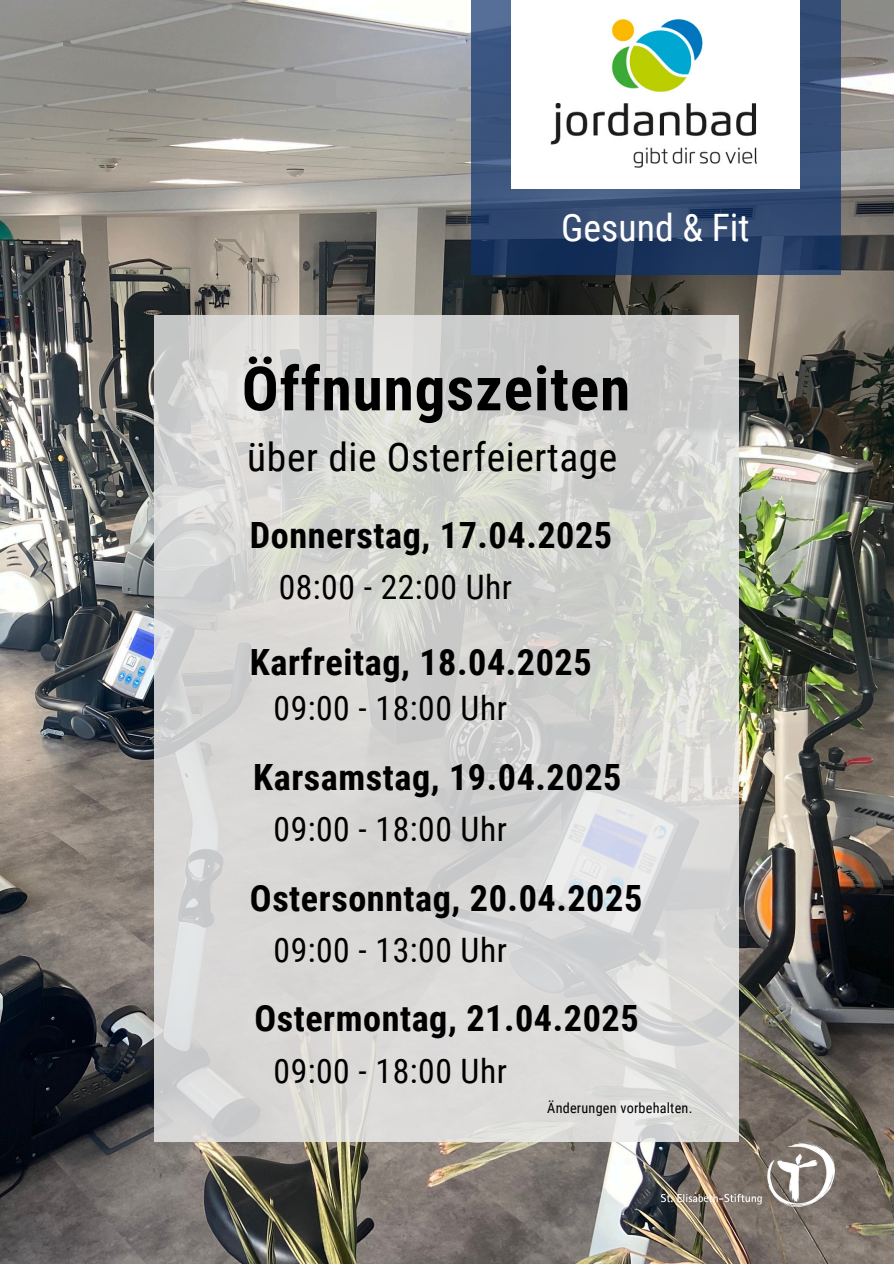
<style>
.page{position:relative;width:894px;height:1264px;background:#fff}
.page>*{position:absolute;margin:0;border:0;box-sizing:border-box;transform-origin:0 0}
.t1{font:700 61.2px "Roboto Condensed";letter-spacing:.015em;color:#000}
.t2{font:39.45px "Roboto Condensed";letter-spacing:.015em;color:#000}
.t3{font:37.8px "Roboto Condensed";color:#fff}
.t4{font:700 36.15px "Roboto Condensed";letter-spacing:.015em;color:#000}
.t5{font:33.6px "Roboto Condensed";letter-spacing:.015em;color:#000}
.t6{font:14.25px "Roboto Condensed";letter-spacing:.015em;color:#000}
</style>
<div class="page">
<img style="left:0;top:0;width:893px;height:1263px">
<img style="left:661px;top:1141px;width:173px;height:65px">
<svg style="left:470px;top:0;width:369px;height:274px;background:#334b72"></svg>
<img style="left:511px;top:0;width:287px;height:188px">
<img style="left:155px;top:316px;width:583px;height:825px">
<p class="t3" style="left:561px;top:206px;width:190px">Gesund &amp; Fit</p>
<h3 class="t1" style="left:242px;top:353px;width:390px">Öffnungszeiten</h3>
<p class="t2" style="left:247px;top:434px;width:371px">über die Osterfeiertage</p>
<h4 class="t4" style="left:250px;top:514px;width:363px">Donnerstag, 17.04.2025</h4>
<h2 class="t5" style="left:278px;top:568px;width:235px">08:00 - 22:00 Uhr</h2>
<h1 class="t4" style="left:250px;top:641px;width:343px">Karfreitag, 18.04.2025</h1>
<h2 class="t5" style="left:273px;top:688px;width:235px">09:00 - 18:00 Uhr</h2>
<h4 class="t4" style="left:253px;top:756px;width:369px">Karsamstag, 19.04.2025</h4>
<h4 class="t5" style="left:273px;top:810px;width:235px">09:00 - 18:00 Uhr</h4>
<h3 class="t4" style="left:250px;top:877px;width:393px">Ostersonntag, 20.04.2025</h3>
<h2 class="t5" style="left:273px;top:930px;width:235px">09:00 - 13:00 Uhr</h2>
<h2 class="t4" style="left:254px;top:997px;width:386px">Ostermontag, 21.04.2025</h2>
<h4 class="t5" style="left:273px;top:1051px;width:235px">09:00 - 18:00 Uhr</h4>
<h2 class="t6" style="left:547px;top:1099px;width:147px">Änderungen vorbehalten.</h2>
</div>
